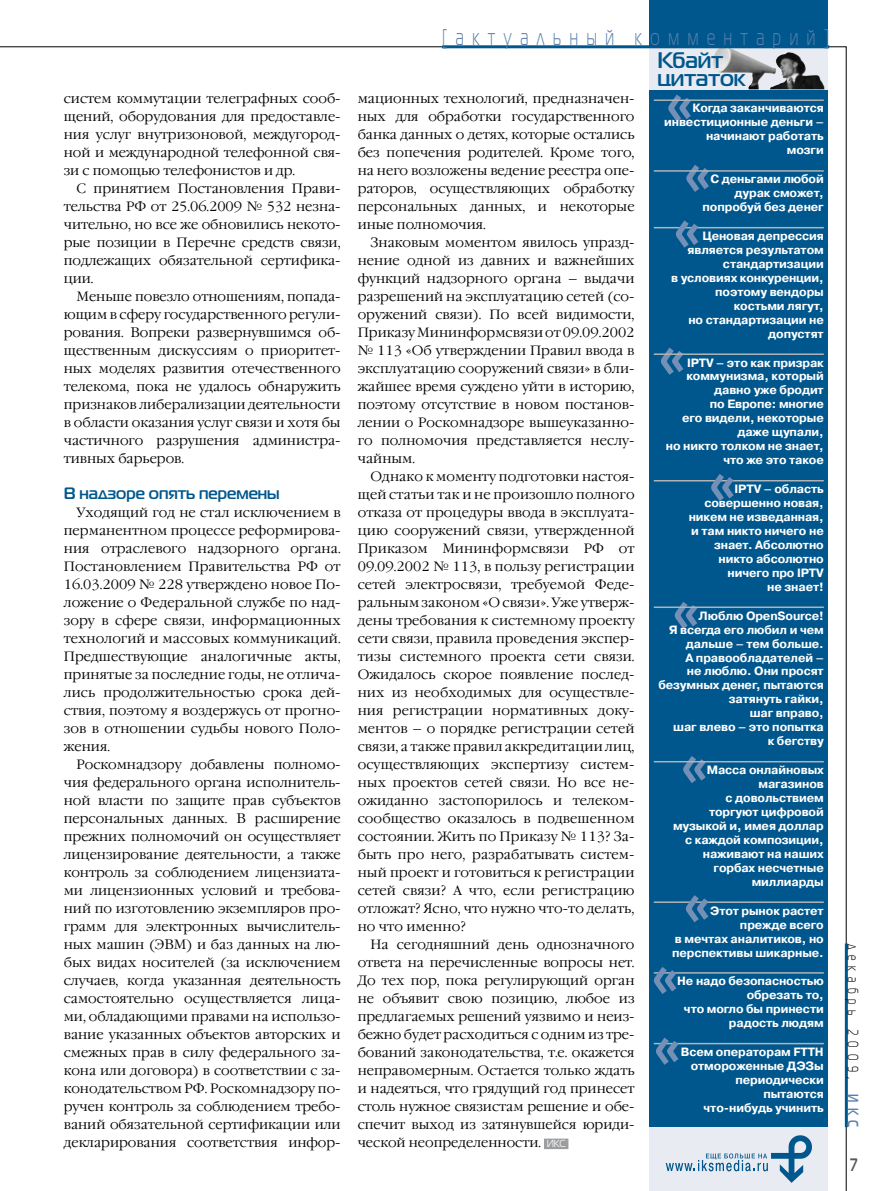
<style>
.page{position:relative;width:893px;height:1191px;background:#fff}
.page>*{position:absolute;margin:0;border:0;box-sizing:border-box;transform-origin:0 0}
.t1{font:700 54px/70.2px "Magistral C";color:#7590b6;text-align:center}
.t2{font:22.5px "Magistral C";letter-spacing:.55em;color:#5b80ab;scale:.7 1}
.t3{font:700 22.5px/18px "Magistral C";color:#00578d}
.t4{font:700 18px "Magistral C";color:#58585a;scale:.7 1}
.t5{font:700 16.5px "Magistral C";color:#00578d}
.t6{font:15px "Magistral C";letter-spacing:.55em;color:#000;scale:.7 1}
.t7{font:300 13.5px/18px "Garamond C";color:#000;text-align:justify}
.t8{font:700 12px/14px "Pragmatica C";letter-spacing:-.01em;color:#fff;text-align:right}
.s1{font-family:"Magistral C";font-weight:400;color:#fff}
.s2{font-weight:700;color:#5b80ab}
</style>
<div class="page">
<div style="left:649px;top:0;width:179px;height:1191px;background:#00578d"></div>
<div style="left:649px;top:47px;width:179px;height:42px;background:#e9ebf2"></div>
<div style="left:649px;top:1127px;width:179px;height:64px;background:#e9ebf2"></div>
<svg style="left:666px;top:1135px;width:146px;height:47px"></svg>
<hr style="left:654px;top:99px;width:170px;height:2px;background:#b1b3b4">
<hr style="left:654px;top:170px;width:170px;height:2px;background:#b1b3b4">
<hr style="left:654px;top:227px;width:170px;height:1px;background:#b1b3b4">
<hr style="left:654px;top:353px;width:170px;height:2px;background:#b1b3b4">
<hr style="left:654px;top:480px;width:170px;height:1px;background:#b1b3b4">
<hr style="left:654px;top:606px;width:170px;height:2px;background:#b1b3b4">
<hr style="left:654px;top:761px;width:170px;height:1px;background:#b1b3b4">
<hr style="left:654px;top:901px;width:170px;height:2px;background:#b1b3b4">
<hr style="left:654px;top:972px;width:170px;height:1px;background:#b1b3b4">
<hr style="left:654px;top:1042px;width:170px;height:2px;background:#b1b3b4">
<img style="left:712px;top:48px;width:113px;height:41px">
<div style="left:544px;top:1138px;width:24px;height:11px;background:#9c9d9f"></div>
<hr style="left:845px;top:943px;width:3px;height:184px;background:#00578d">
<hr style="left:442px;top:45px;width:387px;height:3px;background:#00578d">
<p class="t7" style="left:64px;top:90px;width:278px">систем коммутации телеграфных сооб&shy;щений, оборудования для предоставле&shy;ния услуг внутризоновой, междугород&shy;ной и международной телефонной свя&shy;зи с помощью телефонистов и др.</p>
<p class="t7" style="left:64px;top:180px;width:278px;text-indent:13px">С принятием постановления Прави&shy;тельства РФ от 25.06.2009 № 532 незна&shy;чительно, но все же обновились некото&shy;рые позиции в Перечне средств связи, подлежащих обязательной сертифика&shy;ции.</p>
<p class="t7" style="left:64px;top:288px;width:278px;text-indent:13px">Меньше повезло отношениям, попада&shy;ющим в сферу государственного регули&shy;рования. Вопреки развернувшимся об&shy;щественным дискуссиям о приоритет&shy;ных моделях развития отечественного телекома, пока не удалось обнаружить признаков либерализации деятельности в области оказания услуг связи и хотя бы частичного разрушения администра&shy;тивных барьеров.</p>
<p class="t5" style="left:64px;top:483px;width:217px">В надзоре опять перемены</p>
<p class="t7" style="left:64px;top:504px;width:278px;text-indent:13px">Уходящий год не стал исключением в перманентном процессе реформирова&shy;ния отраслевого надзорного органа.<br>Постановлением Правительства РФ от 16.03.2009 № 228 утверждено новое По&shy;ложение о Федеральной службе по над&shy;зору в сфере связи, информационных технологий и массовых коммуникаций.<br>Предшествующие аналогичные акты, принятые за последние годы, не отлича&shy;лись продолжительностью срока дей&shy;ствия, поэтому я воздержусь от прогно&shy;зов в отношении судьбы нового Поло&shy;жения.</p>
<p class="t7" style="left:64px;top:756px;width:278px;text-indent:13px">Роскомнадзору добавлены полномо&shy;чия федерального органа исполнитель&shy;ной власти по защите прав субъектов персональных данных. В расширение прежних полномочий он осуществляет лицензирование деятельности, а также контроль за соблюдением лицензиата&shy;ми лицензионных условий и требова&shy;ний по изготовлению экземпляров про&shy;грамм для электронных вычислитель&shy;ных машин (ЭВМ) и баз данных на лю&shy;бых видах носителей (за исключением случаев, когда указанная деятельность самостоятельно осуществляется лица&shy;ми, обладающими правами на использо&shy;вание указанных объектов авторских и смежных прав в силу федерального за&shy;кона или договора) в соответствии с за&shy;конодательством РФ. Роскомнадзору по&shy;ручен контроль за соблюдением требо&shy;ваний обязательной сертификации или декларирования соответствия инфор-</p>
<h2 class="t2" style="left:442px;top:26px;width:554px">[актуальный комментарий]</h2>
<p class="t7" style="left:358px;top:90px;width:278px">мационных технологий, предназначен&shy;ных для обработки государственного банка данных о детях, которые остались без попечения родителей. Кроме того, на него возложены ведение реестра опе&shy;раторов, осуществляющих обработку персональных данных, и некоторые иные полномочия.</p>
<p class="t7" style="left:358px;top:234px;width:278px;text-indent:13px">Знаковым моментом явилось упразд&shy;нение одной из давних и важнейших функций надзорного органа – выдачи разрешений на эксплуатацию сетей (со&shy;оружений связи). По всей видимости, приказу Мининформсвязи от 09.09.2002 № 113 «Об утверждении Правил ввода в эксплуатацию сооружений связи» в бли&shy;жайшее время суждено уйти в историю, поэтому отсутствие в новом постанов&shy;лении о Роскомнадзоре вышеуказанно&shy;го полномочия представляется неслу&shy;чайным.</p>
<p class="t7" style="left:358px;top:468px;width:278px;text-indent:13px">Однако к моменту подготовки настоя&shy;щей статьи так и не произошло полного отказа от процедуры ввода в эксплуата&shy;цию сооружений связи, утвержденной приказом Мининформсвязи РФ от 09.09.2002 № 113, в пользу регистрации сетей электросвязи, требуемой Феде&shy;ральным законом «О связи». Уже утверж&shy;дены требования к системному проекту сети связи, правила проведения экспер&shy;тизы системного проекта сети связи.<br>Ожидалось скорое появление послед&shy;них из необходимых для осуществле&shy;ния регистрации нормативных доку&shy;ментов – о порядке регистрации сетей связи, а также правил аккредитации лиц, осуществляющих экспертизу систем&shy;ных проектов сетей связи. Но все не&shy;ожиданно застопорилось и телеком&shy;сообщество оказалось в подвешенном состоянии. Жить по Приказу № 113? За&shy;быть про него, разрабатывать систем&shy;ный проект и готовиться к регистрации сетей связи? А что, если регистрацию отложат? Ясно, что нужно что-то делать, но что именно?</p>
<p class="t7" style="left:358px;top:936px;width:278px;text-indent:13px">На сегодняшний день однозначного ответа на перечисленные вопросы нет.<br>До тех пор, пока регулирующий орган не объявит свою позицию, любое из предлагаемых решений уязвимо и неиз&shy;бежно будет расходиться с одним из тре&shy;бований законодательства, т.е. окажется неправомерным. Остается только ждать и надеяться, что грядущий год принесет столь нужное связистам решение и обе&shy;спечит выход из затянувшейся юриди&shy;ческой неопределенности. <span class="s1">икс</span></p>
<h2 class="t3" style="left:658px;top:50px;width:89px">Кбайт цитаток</h2>
<h1 class="t1" style="left:665px;top:68px;width:49px">« «</h1>
<p class="t8" style="left:664px;top:101px;width:161px">Когда заканчиваются инвестиционные деньги – начинают работать<br>мозги</p>
<p class="t8" style="left:702px;top:172px;width:123px">С деньгами любой дурак сможет, попробуй без денег</p>
<p class="t8" style="left:671px;top:229px;width:154px">Ценовая депрессия является результатом стандартизации<br>в условиях конкуренции, поэтому вендоры костьми лягут,<br>но стандартизации не допустят</p>
<p class="t8" style="left:666px;top:355px;width:159px">IPTV – это как призрак коммунизма, который давно уже бродит<br>по Европе: многие<br>его видели, некоторые даже щупали,<br>но никто толком не знает, что же это такое</p>
<p class="t8" style="left:689px;top:482px;width:137px">IPTV – область совершенно новая, никем не изведанная, и там никто ничего не знает. Абсолютно никто абсолютно ничего про IPTV<br>не знает!</p>
<p class="t8" style="left:658px;top:608px;width:167px">Люблю OpenSource!<br>Я всегда его любил и чем дальше – тем больше.<br>А правообладателей –<br>не люблю. Они просят безумных денег, пытаются затянуть гайки,<br>шаг вправо,<br>шаг влево – это попытка<br>к бегству</p>
<p class="t8" style="left:673px;top:763px;width:152px">масса онлайновых магазинов<br>с довольствием<br>торгуют цифровой музыкой и, имея доллар с каждой композиции, наживают на наших горбах несчетные миллиарды</p>
<p class="t8" style="left:672px;top:903px;width:153px">Этот рынок растет прежде всего<br>в мечтах аналитиков, но перспективы шикарные.</p>
<p class="t8" style="left:677px;top:974px;width:148px">Не надо безопасностью обрезать то,<br>что могло бы принести радость людям</p>
<p class="t8" style="left:681px;top:1045px;width:145px">Всем операторам FTTH отмороженные ДЭЗы периодически пытаются<br>что-нибудь учинить</p>
<h1 class="t1" style="left:673px;top:194px;width:30px">«</h1>
<h1 class="t1" style="left:658px;top:321px;width:30px">«</h1>
<h1 class="t1" style="left:708px;top:447px;width:30px">«</h1>
<h1 class="t1" style="left:671px;top:575px;width:30px">«</h1>
<h1 class="t1" style="left:680px;top:729px;width:30px">«</h1>
<h1 class="t1" style="left:683px;top:868px;width:30px">«</h1>
<h1 class="t1" style="left:651px;top:940px;width:33px;line-height:70.8px;text-align:left">« «</h1>
<p class="t6" style="left:861px;top:943px;width:264px;rotate:90deg">декабрь 2009, <span class="s2">ИКС</span></p>
<h3 class="t4" style="left:850px;top:1154px;width:11px">7</h3>
</div>
